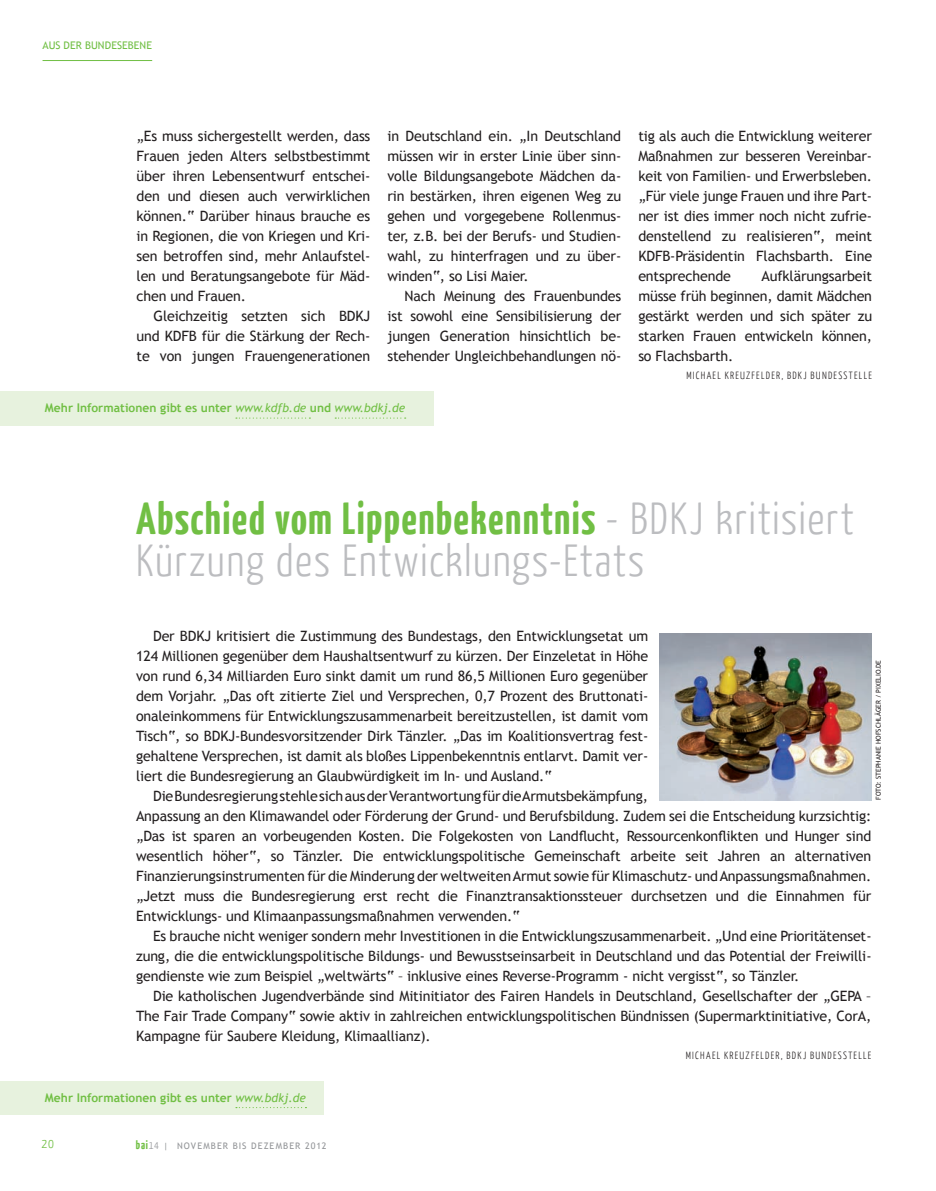
<style>
.page{position:relative;width:936px;height:1191px;background:#fff}
.page>*{position:absolute;margin:0;border:0;box-sizing:border-box;transform-origin:0 0}
.t1{font:300 45px/42px "BDKJ";letter-spacing:.015em;color:#bcbdc0}
.t2{font:14.25px/20px "Trebuchet MS";letter-spacing:-.01em;color:#231f20;text-align:justify}
.t3{font:300 13.5px "BDKJ";color:#71bf44}
.t4{font:700 12px "Trebuchet MS";letter-spacing:.005em;color:#71bf44}
.t5{font:300 10.5px "BDKJ";letter-spacing:.105em;color:#231f20}
.t6{font:10.5px "Trebuchet MS";letter-spacing:.01em;color:#71bf44}
.t7{font:9px "Trebuchet MS";letter-spacing:.12em;color:#939598}
.t8{font:6.75px "Trebuchet MS";color:#231f20}
.s1{font-weight:400;font-style:italic}
.s2{font-weight:700;color:#71bf44}
.s3{font-family:"BDKJ";font-weight:700;font-size:12px;color:#71bf44}
.s4{font-family:"BDKJ";font-weight:300;font-size:11.25px}
</style>
<div class="page">
<hr style="left:43px;top:60px;width:109px;height:1px;background:#71bf44">
<div style="left:0;top:391px;width:433px;height:34px;background:#e7f2de"></div>
<svg style="left:236px;top:417px;width:74px;height:1px"></svg>
<svg style="left:335px;top:417px;width:70px;height:1px"></svg>
<img style="left:660px;top:633px;width:211px;height:168px">
<div style="left:0;top:1080px;width:323px;height:34px;background:#e7f2de"></div>
<svg style="left:236px;top:1107px;width:70px;height:1px"></svg>
<hr style="left:935px;top:113px;width:1px;height:999px;background:#e7f2de">
<p class="t6" style="left:43px;top:39px;width:111px">AUS DER BUNDESEBENE</p>
<p class="t2" style="left:137px;top:126px;width:235px">„Es muss sichergestellt werden, dass Frauen jeden Alters selbstbestimmt über ihren Lebensentwurf entschei&shy;den und diesen auch verwirklichen können.“ Darüber hinaus brauche es in Regionen, die von Kriegen und Kri&shy;sen betroffen sind, mehr Anlaufstel&shy;len und Beratungsangebote für Mäd&shy;chen und Frauen.</p>
<p class="t2" style="left:137px;top:306px;width:235px;text-indent:17px">Gleichzeitig setzten sich BDKJ und KDFB für die Stärkung der Rech&shy;te von jungen Frauengenerationen</p>
<p class="t2" style="left:387px;top:126px;width:235px">in Deutschland ein. „In Deutschland müssen wir in erster Linie über sinn&shy;volle Bildungsangebote Mädchen da&shy;rin bestärken, ihren eigenen Weg zu gehen und vorgegebene Rollenmus&shy;ter, z.B. bei der Berufs- und Studien&shy;wahl, zu hinterfragen und zu über&shy;winden“, so Lisi Maier.</p>
<p class="t2" style="left:387px;top:286px;width:235px;text-indent:17px">Nach Meinung des Frauenbundes ist sowohl eine Sensibilisierung der jungen Generation hinsichtlich be&shy;stehender Ungleichbehandlungen nö-</p>
<p class="t4" style="left:45px;top:400px;width:362px">Mehr Informationen gibt es unter <span class="s1">www.kdfb.de</span> und <span class="s1">www.bdkj.de</span></p>
<p class="t2" style="left:638px;top:126px;width:235px">tig als auch die Entwicklung weiterer Maßnahmen zur besseren Vereinbar&shy;keit von Familien- und Erwerbsleben. „Für viele junge Frauen und ihre Part&shy;ner ist dies immer noch nicht zufrie&shy;denstellend zu realisieren“, meint KDFB-Präsidentin Flachsbarth. Eine entsprechende</p>
<p class="t2" style="left:638px;top:266px;width:235px;text-indent:123px">Aufklärungsarbeit müsse früh beginnen, damit Mädchen gestärkt werden und sich später zu starken Frauen entwickeln können, so Flachsbarth.</p>
<p class="t5" style="left:686px;top:369px;width:187px">MICHAEL KREUZFELDER, BDKJ BUNDESSTELLE</p>
<h1 class="t1" style="left:136px;top:496px;width:720px"><span class="s2">Abschied vom Lippenbekenntnis</span> - BDKJ kritisiert<br>Kürzung des Entwicklungs-Etats</h1>
<p class="t2" style="left:136px;top:626px;width:513px;text-indent:17px">Der BDKJ kritisiert die Zustimmung des Bundestags, den Entwicklungsetat um 124 Millionen gegenüber dem Haushaltsentwurf zu kürzen. Der Einzeletat in Höhe von rund 6,34 Milliarden Euro sinkt damit um rund 86,5 Millionen Euro gegenüber dem Vorjahr. „Das oft zitierte Ziel und Versprechen, 0,7 Prozent des Bruttonati&shy;onaleinkommens für Entwicklungszusammenarbeit bereitzustellen, ist damit vom Tisch“, so BDKJ-Bundesvorsitzender Dirk Tänzler. „Das im Koalitionsvertrag fest&shy;gehaltene Versprechen, ist damit als bloßes Lippenbekenntnis entlarvt. Damit ver&shy;liert die Bundesregierung an Glaubwürdigkeit im In- und Ausland.“</p>
<p class="t2" style="left:136px;top:786px;width:736px;text-align:left;text-indent:17px">Die Bundesregierung stehle sich aus der Verantwortung für die Armutsbekämpfung,<br>Anpassung an den Klimawandel oder Förderung der Grund- und Berufsbildung. Zudem sei die Entscheidung kurzsichtig: „Das ist sparen an vorbeugenden Kosten. Die Folgekosten von Landflucht, Ressourcenkonflikten und Hunger sind wesentlich höher“, so Tänzler. Die entwicklungspolitische Gemeinschaft arbeite seit Jahren an alternativen Finanzierungsinstrumenten für die Minderung der weltweiten Armut sowie für Klimaschutz- und Anpassungsmaßnahmen. „Jetzt muss die Bundesregierung erst recht die Finanztransaktionssteuer durchsetzen und die Einnahmen für Entwicklungs- und Klimaanpassungsmaßnahmen verwenden.“</p>
<p class="t2" style="left:136px;top:926px;width:737px;text-indent:17px">Es brauche nicht weniger sondern mehr Investitionen in die Entwicklungszusammenarbeit. „Und eine Prioritätenset&shy;zung, die die entwicklungspolitische Bildungs- und Bewusstseinsarbeit in Deutschland und das Potential der Freiwilli&shy;gendienste wie zum Beispiel „weltwärts“ – inklusive eines Reverse-Programm - nicht vergisst“, so Tänzler.</p>
<p class="t2" style="left:136px;top:986px;width:736px;text-indent:17px">Die katholischen Jugendverbände sind Mitinitiator des Fairen Handels in Deutschland, Gesellschafter der „GEPA – The Fair Trade Company“ sowie aktiv in zahlreichen entwicklungspolitischen Bündnissen (Supermarktinitiative, CorA, Kampagne für Saubere Kleidung, Klimaallianz).</p>
<p class="t5" style="left:685px;top:1048px;width:187px">MICHAEL KREUZFELDER, BDKJ BUNDESSTELLE</p>
<p class="t8" style="left:874px;top:800px;width:141px;rotate:-90deg">FOTO: STEPHANIE HOFSCHLÄGER / PIXELIO.DE</p>
<p class="t4" style="left:45px;top:1089px;width:262px">Mehr Informationen gibt es unter <span class="s1">www.bdkj.de</span></p>
<p class="t3" style="left:42px;top:1134px;width:14px">20</p>
<p class="t7" style="left:136px;top:1140px;width:192px"><span class="s3">bai</span><span class="s4">14</span> | NOVEMBER BIS DEZEMBER 2012</p>
</div>
